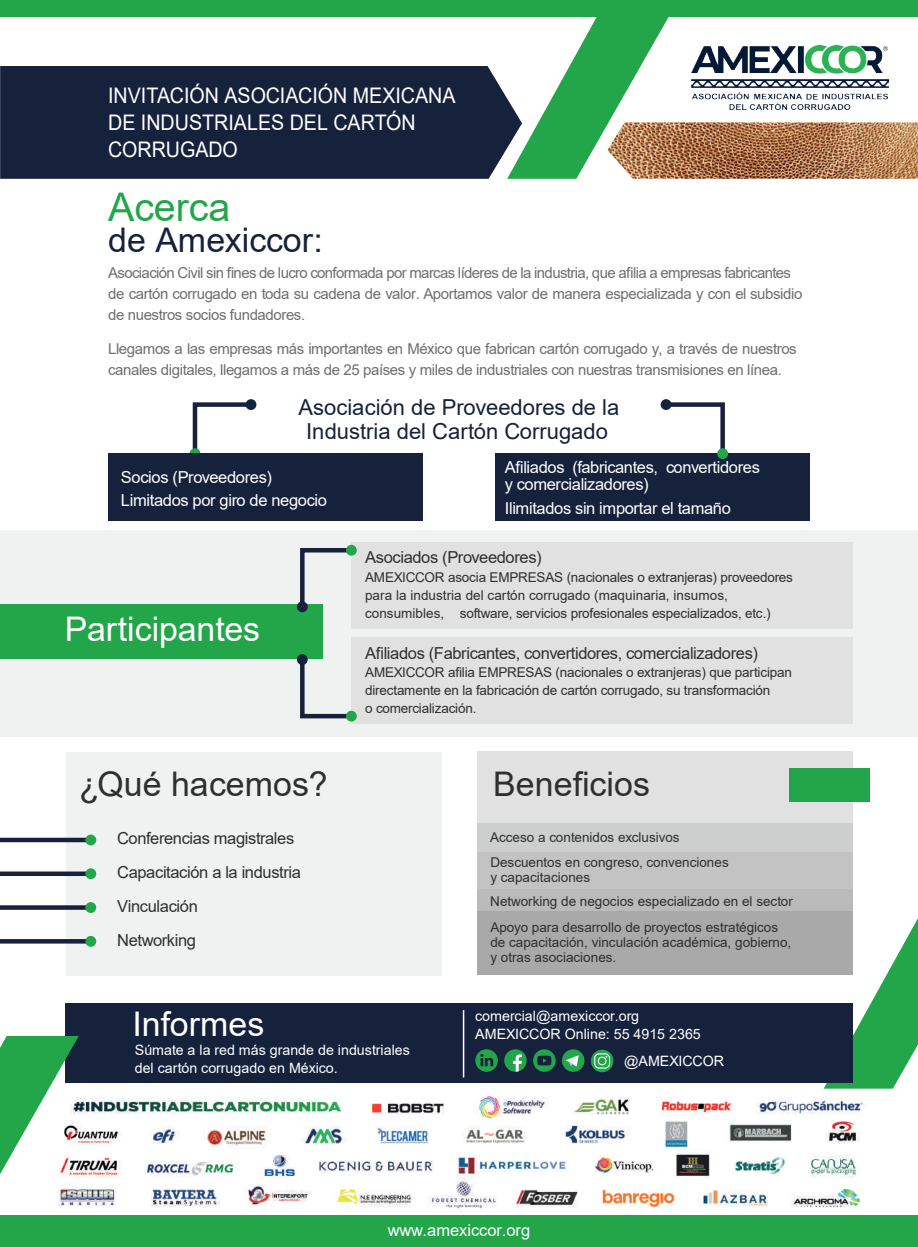
<style>
.page{position:relative;width:918px;height:1247px;background:#fff}
.page>*{position:absolute;margin:0;border:0;box-sizing:border-box;transform-origin:0 0}
.t1{font:39.45px "Arial";letter-spacing:-.005em;color:#23a649}
.t2{font:33.9px "Arial";color:#2e2f2f}
.t3{font:33.9px "Arial";color:#fff}
.t4{font:33.9px "Arial";color:#16213c}
.t5{font:22.05px/23.9px "Arial";color:#16213c;text-align:center}
.t6{font:21.45px/27px "Arial";color:#fff;scale:.92 1}
.t7{font:16.5px/33.8px "Arial";letter-spacing:-.02em;color:#2e2f2f}
.t8{font:16.5px/23.7px "Arial";letter-spacing:-.02em;color:#fff}
.t9{font:16.5px "Arial";color:#fff}
.t10{font:15px/21px "Arial";letter-spacing:-.025em;color:#6d6e71}
.t11{font:14.25px/18px "Arial";color:#fff}
.t12{font:13.5px/18px "Arial";letter-spacing:-.01em;color:#2e2f2f}
</style>
<div class="page">
<div style="left:0;top:66px;width:507px;height:113px;background:#16213c"></div>
<svg style="left:507px;top:16px;width:171px;height:163px"></svg>
<svg style="left:824px;top:918px;width:94px;height:170px"></svg>
<img style="left:607px;top:122px;width:311px;height:57px">
<div style="left:65px;top:1003px;width:788px;height:80px;background:#16213c"></div>
<div style="left:66px;top:752px;width:376px;height:223px;background:#f0f1f1"></div>
<svg style="left:190px;top:400px;width:66px;height:54px"></svg>
<svg style="left:190px;top:448px;width:10px;height:11px"></svg>
<div style="left:108px;top:454px;width:315px;height:67px;background:#16213c"></div>
<div style="left:495px;top:454px;width:315px;height:67px;background:#16213c"></div>
<div style="left:246px;top:399px;width:10px;height:11px;background:#16213c;border-radius:50%"></div>
<svg style="left:662px;top:400px;width:65px;height:58px"></svg>
<div style="left:661px;top:399px;width:11px;height:11px;background:#16213c;border-radius:50%"></div>
<div style="left:717px;top:448px;width:11px;height:11px;background:#23a649;border-radius:50%"></div>
<div style="left:0;top:530px;width:918px;height:206px;background:#f0f1f1"></div>
<div style="left:0;top:604px;width:322px;height:54px;background:#23a649"></div>
<div style="left:477px;top:751px;width:376px;height:224px;background:#e0e1e0"></div>
<div style="left:477px;top:823px;width:376px;height:29px;background:#cdcece"></div>
<div style="left:477px;top:852px;width:376px;height:37px;background:#c3c3c3"></div>
<div style="left:477px;top:889px;width:376px;height:23px;background:#bababa"></div>
<div style="left:477px;top:911px;width:376px;height:64px;background:#a8a9a8"></div>
<div style="left:789px;top:769px;width:81px;height:33px;background:#23a649"></div>
<div style="left:351px;top:542px;width:502px;height:87px;background:#e0e1e0"></div>
<div style="left:351px;top:637px;width:502px;height:87px;background:#e0e1e0"></div>
<svg style="left:298px;top:655px;width:58px;height:65px"></svg>
<div style="left:297px;top:654px;width:11px;height:11px;background:#16213c;border-radius:50%"></div>
<div style="left:346px;top:710px;width:11px;height:11px;background:#23a649;border-radius:50%"></div>
<svg style="left:298px;top:546px;width:58px;height:65px"></svg>
<div style="left:297px;top:601px;width:11px;height:11px;background:#16213c;border-radius:50%"></div>
<div style="left:346px;top:545px;width:11px;height:10px;background:#23a649;border-radius:50%"></div>
<div style="left:0;top:0;width:918px;height:16px;background:#23a649"></div>
<div style="left:0;top:837px;width:91px;height:5px;background:#16213c"></div>
<div style="left:85px;top:834px;width:11px;height:11px;background:#23a649;border-radius:50%"></div>
<div style="left:0;top:871px;width:91px;height:5px;background:#16213c"></div>
<div style="left:85px;top:868px;width:11px;height:11px;background:#23a649;border-radius:50%"></div>
<svg style="left:0;top:905px;width:85px;height:4px"></svg>
<div style="left:85px;top:902px;width:11px;height:11px;background:#23a649;border-radius:50%"></div>
<svg style="left:0;top:939px;width:85px;height:4px"></svg>
<div style="left:85px;top:936px;width:11px;height:10px;background:#23a649;border-radius:50%"></div>
<hr style="left:463px;top:1010px;width:1px;height:67px;background:#fff">
<svg style="left:504px;top:1049px;width:23px;height:22px"></svg>
<svg style="left:591px;top:1049px;width:22px;height:23px"></svg>
<svg style="left:594px;top:1053px;width:16px;height:15px"></svg>
<div style="left:562px;top:1049px;width:23px;height:22px;background:#23a649;border-radius:50%"></div>
<svg style="left:566px;top:1055px;width:13px;height:11px"></svg>
<svg style="left:475px;top:1049px;width:23px;height:22px"></svg>
<svg style="left:533px;top:1049px;width:23px;height:22px"></svg>
<svg style="left:0;top:1036px;width:79px;height:138px"></svg>
<div style="left:0;top:1216px;width:918px;height:31px;background:#23a649"></div>
<img style="left:47px;top:1091px;width:817px;height:121px">
<img style="left:692px;top:46px;width:197px;height:63px">
<h3 class="t6" style="left:108px;top:82px;width:379px">INVITACIÓN ASOCIACIÓN MEXICANA<br>DE INDUSTRIALES DEL CARTÓN<br>CORRUGADO</h3>
<h1 class="t1" style="left:108px;top:180px;width:124px">Acerca</h1>
<h2 class="t4" style="left:108px;top:217px;width:216px">de Amexiccor:</h2>
<p class="t10" style="left:108px;top:262px;width:696px">Asociación Civil sin fines de lucro conformada por marcas líderes de la industria, que afilia a empresas fabricantes de cartón corrugado en toda su cadena de valor. Aportamos valor de manera especializada y con el subsidio de nuestros socios fundadores.</p>
<p class="t10" style="left:108px;top:338px;width:690px">Llegamos a las empresas más importantes en México que fabrican cartón corrugado y, a través de nuestros canales digitales, llegamos a más de 25 países y miles de industriales con nuestras transmisiones en línea.</p>
<h3 class="t5" style="left:299px;top:395px;width:322px">Asociación de Proveedores de la<br>Industria del Cartón Corrugado</h3>
<p class="t8" style="left:121px;top:465px;width:208px">Socios (Proveedores)<br>Limitados por giro de negocio</p>
<p class="t8" style="left:505px;top:459px;width:257px;line-height:16.5px">Afiliados (fabricantes, convertidores y comercializadores)</p>
<p class="t8" style="left:505px;top:496px;width:228px">Ilimitados sin importar el tamaño</p>
<h2 class="t3" style="left:65px;top:606px;width:197px">Participantes</h2>
<p class="t7" style="left:365px;top:540px;width:178px">Asociados (Proveedores)</p>
<p class="t12" style="left:365px;top:568px;width:429px">AMEXICCOR asocia EMPRESAS (nacionales o extranjeras) proveedores para la industria del cartón corrugado (maquinaria, insumos, consumibles, software, servicios profesionales especializados, etc.)</p>
<p class="t7" style="left:365px;top:636px;width:394px">Afiliados (Fabricantes, convertidores, comercializadores)</p>
<p class="t12" style="left:365px;top:663px;width:428px">AMEXICCOR afilia EMPRESAS (nacionales o extranjeras) que participan directamente en la fabricación de cartón corrugado, su transformación<br>o comercialización.</p>
<h2 class="t2" style="left:79px;top:761px;width:250px">¿Qué hacemos?</h2>
<h2 class="t2" style="left:493px;top:761px;width:158px">Beneficios</h2>
<p class="t7" style="left:117px;top:821px;width:185px">Conferencias magistrales<br>Capacitación a la industria<br>Vinculación<br>Networking</p>
<p class="t12" style="left:490px;top:828px;width:191px">Acceso a contenidos exclusivos</p>
<p class="t12" style="left:490px;top:855px;width:240px;line-height:15px">Descuentos en congreso, convenciones y capacitaciones</p>
<p class="t12" style="left:490px;top:888px;width:304px;line-height:26.2px">Networking de negocios especializado en el sector<br>Apoyo para desarrollo de proyectos estratégicos</p>
<p class="t12" style="left:490px;top:935px;width:302px;line-height:15px">de capacitación, vinculación académica, gobierno, y otras asociaciones.</p>
<h2 class="t3" style="left:132px;top:1000px;width:133px">Informes</h2>
<p class="t11" style="left:135px;top:1040px;width:277px">Súmate a la red más grande de industriales del cartón corrugado en México.</p>
<p class="t11" style="left:475px;top:1006px;width:227px">comercial@amexiccor.org<br>AMEXICCOR Online: 55 4915 2365</p>
<p class="t11" style="left:624px;top:1052px;width:101px">@AMEXICCOR</p>
<p class="t9" style="left:388px;top:1218px;width:144px">www.amexiccor.org</p>
</div>
